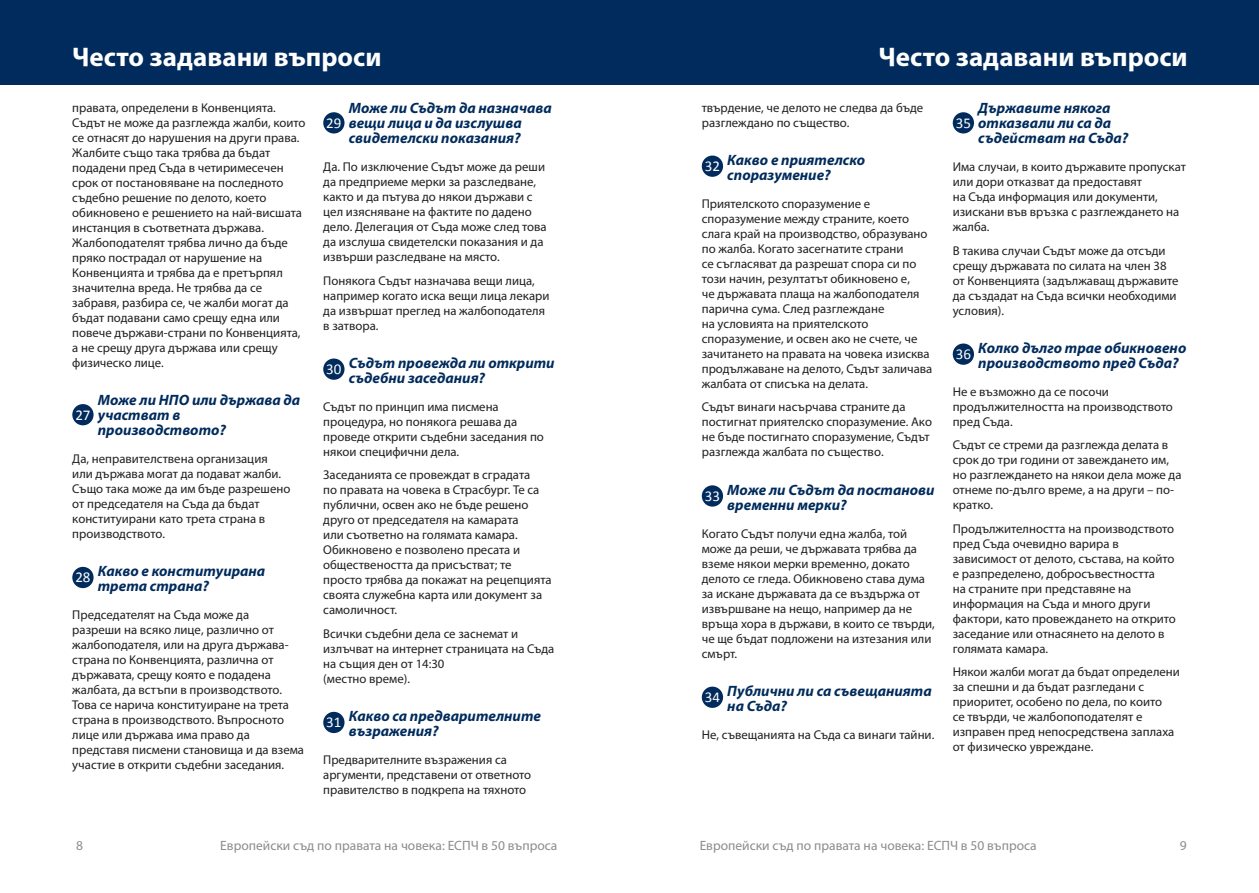
<style>
.page{position:relative;width:1259px;height:893px;background:#fff}
.page>*{position:absolute;margin:0;border:0;box-sizing:border-box;transform-origin:0 0}
.t1{font:700 27px "Myriad Pro";color:#fff}
.FAQ_-_Question{font:italic 700 15px/15px "Myriad Pro";color:#002b5c}
.t2{font:15px "Calibri";color:#fff}
.t3{font:13.5px "Myriad Pro";color:#8a8c8f}
.FAQ_-_Texte{font:12.75px/15px "Myriad Pro";color:#231f20}
</style>
<div class="page">
<div style="left:0;top:0;width:1259px;height:85px;background:#002b5c"></div>
<div style="left:72px;top:404px;width:22px;height:21px;background:#002b5c;border-radius:50%"></div>
<div style="left:72px;top:567px;width:22px;height:21px;background:#002b5c;border-radius:50%"></div>
<div style="left:323px;top:112px;width:21px;height:21px;background:#002b5c;border-radius:50%"></div>
<div style="left:323px;top:358px;width:21px;height:22px;background:#002b5c;border-radius:50%"></div>
<div style="left:323px;top:712px;width:21px;height:21px;background:#002b5c;border-radius:50%"></div>
<div style="left:702px;top:156px;width:21px;height:21px;background:#002b5c;border-radius:50%"></div>
<div style="left:702px;top:485px;width:21px;height:22px;background:#002b5c;border-radius:50%"></div>
<div style="left:702px;top:687px;width:21px;height:21px;background:#002b5c;border-radius:50%"></div>
<div style="left:952px;top:112px;width:22px;height:21px;background:#002b5c;border-radius:50%"></div>
<div style="left:952px;top:343px;width:22px;height:22px;background:#002b5c;border-radius:50%"></div>
<h1 class="t1" style="left:72px;top:39px;width:311px">Често задавани въпроси</h1>
<h1 class="t1" style="left:878px;top:39px;width:311px">Често задавани въпроси</h1>
<p class="FAQ_-_Texte" style="left:72px;top:100px;width:235px">правата, определени в Конвенцията.<br>Съдът не може да разглежда жалби, които се отнасят до нарушения на други права.<br>Жалбите също така трябва да бъдат подадени пред Съда в четиримесечен срок от постановяване на последното съдебно решение по делото, което обикновено е решението на най-висшата инстанция в съответната държава.<br>Жалбоподателят трябва лично да бъде пряко пострадал от нарушение на Конвенцията и трябва да е претърпял значителна вреда. Не трябва да се забравя, разбира се, че жалби могат да бъдат подавани само срещу една или повече държави-страни по Конвенцията, а не срещу друга държава или срещу физическо лице.</p>
<p class="FAQ_-_Question" style="left:98px;top:392px;width:204px">Може ли НПО или държава да участват в производството?</p>
<p class="FAQ_-_Texte" style="left:72px;top:451px;width:219px">Да, неправителствена организация или държава могат да подават жалби.<br>Също така може да им бъде разрешено от председателя на Съда да бъдат конституирани като трета страна в производството.</p>
<p class="t2" style="left:75px;top:568px;width:17px">28</p>
<p class="FAQ_-_Question" style="left:98px;top:563px;width:169px">Какво е конституирана трета страна?</p>
<p class="FAQ_-_Texte" style="left:72px;top:607px;width:233px">Председателят на Съда може да<br>разреши на всяко лице, различно от жалбоподателя, или на друга държава&shy;страна по Конвенцията, различна от държавата, срещу която е подадена жалбата, да встъпи в производството.<br>Това се нарича конституиране на трета страна в производството. Въпросното лице или държава има право да представя писмени становища и да взема участие в открити съдебни заседания.</p>
<p class="t2" style="left:75px;top:405px;width:17px">27</p>
<p class="FAQ_-_Question" style="left:349px;top:100px;width:204px">Може ли Съдът да назначава вещи лица и да изслушва свидетелски показания?</p>
<p class="FAQ_-_Texte" style="left:323px;top:159px;width:225px">Да. По изключение Съдът може да реши да предприеме мерки за разследване, както и да пътува до някои държави с цел изясняване на фактите по дадено дело. Делегация от Съда може след това да изслуша свидетелски показания и да извърши разследване на място.</p>
<p class="FAQ_-_Texte" style="left:323px;top:273px;width:228px">Понякога Съдът назначава вещи лица, например когато иска вещи лица лекари да извършат преглед на жалбоподателя в затвора.</p>
<p class="t2" style="left:326px;top:359px;width:17px">30</p>
<p class="FAQ_-_Question" style="left:349px;top:355px;width:207px">Съдът провежда ли открити съдебни заседания?</p>
<p class="FAQ_-_Texte" style="left:323px;top:399px;width:222px">Съдът по принцип има писмена процедура, но понякога решава да проведе открити съдебни заседания по някои специфични дела.</p>
<p class="FAQ_-_Texte" style="left:323px;top:467px;width:230px">Заседанията се провеждат в сградата<br>по правата на човека в Страсбург. Те са публични, освен ако не бъде решено друго от председателя на камарата<br>или съответно на голямата камара.<br>Обикновено е позволено пресата и обществеността да присъстват; те просто трябва да покажат на рецепцията своята служебна карта или документ за самоличност.</p>
<p class="FAQ_-_Texte" style="left:323px;top:626px;width:233px">Всички съдебни дела се заснемат и излъчват на интернет страницата на Съда на същия ден от 14:30<br>(местно време).</p>
<p class="t2" style="left:326px;top:713px;width:17px">31</p>
<p class="FAQ_-_Question" style="left:349px;top:708px;width:194px">Какво са предварителните възражения?</p>
<p class="FAQ_-_Texte" style="left:323px;top:752px;width:209px">Предварителните възражения са аргументи, представени от ответното правителство в подкрепа на тяхното</p>
<p class="t2" style="left:326px;top:113px;width:17px">29</p>
<p class="FAQ_-_Texte" style="left:702px;top:100px;width:223px">твърдение, че делото не следва да бъде разглеждано по същество.</p>
<p class="t2" style="left:705px;top:157px;width:17px">32</p>
<p class="FAQ_-_Question" style="left:727px;top:152px;width:139px">Какво е приятелско споразумение?</p>
<p class="FAQ_-_Texte" style="left:702px;top:196px;width:232px">Приятелското споразумение е споразумение между страните, което слага край на производство, образувано по жалба. Когато засегнатите страни<br>се съгласяват да разрешат спора си по този начин, резултатът обикновено е,<br>че държавата плаща на жалбоподателя парична сума. След разглеждане<br>на условията на приятелското споразумение, и освен ако не счете, че зачитането на правата на човека изисква продължаване на делото, Съдът заличава жалбата от списъка на делата.</p>
<p class="FAQ_-_Texte" style="left:702px;top:399px;width:232px">Съдът винаги насърчава страните да постигнат приятелско споразумение. Ако не бъде постигнато споразумение, Съдът разглежда жалбата по същество.</p>
<p class="t2" style="left:705px;top:486px;width:17px">33</p>
<p class="FAQ_-_Question" style="left:727px;top:482px;width:209px">Може ли Съдът да постанови временни мерки?</p>
<p class="FAQ_-_Texte" style="left:702px;top:526px;width:234px">Когато Съдът получи една жалба, той може да реши, че държавата трябва да вземе някои мерки временно, докато делото се гледа. Обикновено става дума за искане държавата да се въздържа от извършване на нещо, например да не връща хора в държави, в които се твърди, че ще бъдат подложени на изтезания или смърт.</p>
<p class="t2" style="left:705px;top:688px;width:17px">34</p>
<p class="FAQ_-_Question" style="left:727px;top:683px;width:206px">Публични ли са съвещанията на Съда?</p>
<p class="FAQ_-_Texte" style="left:702px;top:727px;width:234px">Не, съвещанията на Съда са винаги тайни.</p>
<p class="FAQ_-_Question" style="left:978px;top:100px;width:152px">Държавите някога отказвали ли са да съдействат на Съда?</p>
<p class="FAQ_-_Texte" style="left:952px;top:159px;width:235px">Има случаи, в които държавите пропускат или дори отказват да предоставят<br>на Съда информация или документи, изискани във връзка с разглеждането на жалба.</p>
<p class="FAQ_-_Texte" style="left:952px;top:243px;width:227px">В такива случаи Съдът може да отсъди срещу държавата по силата на член 38 от Конвенцията (задължаващ държавите да създадат на Съда всички необходими условия).</p>
<p class="t2" style="left:955px;top:344px;width:17px">36</p>
<p class="FAQ_-_Question" style="left:978px;top:340px;width:210px">Колко дълго трае обикновено производството пред Съда?</p>
<p class="FAQ_-_Texte" style="left:952px;top:384px;width:222px">Не е възможно да се посочи продължителността на производството пред Съда.</p>
<p class="FAQ_-_Texte" style="left:952px;top:437px;width:230px">Съдът се стреми да разглежда делата в срок до три години от завеждането им, но разглеждането на някои дела може да отнеме по-дълго време, а на други – по&shy;кратко.</p>
<p class="FAQ_-_Texte" style="left:952px;top:521px;width:225px">Продължителността на производството пред Съда очевидно варира в зависимост от делото, състава, на който е разпределено, добросъвестността<br>на страните при представяне на информация на Съда и много други фактори, като провеждането на открито заседание или отнасянето на делото в голямата камара.</p>
<p class="FAQ_-_Texte" style="left:952px;top:664px;width:229px">Някои жалби могат да бъдат определени за спешни и да бъдат разгледани с приоритет, особено по дела, по които<br>се твърди, че жалбопоподателят е изправен пред непосредствена заплаха от физическо увреждане.</p>
<p class="t2" style="left:955px;top:113px;width:17px">35</p>
<p class="t3" style="left:76px;top:837px;width:8px">8</p>
<p class="t3" style="left:220px;top:837px;width:338px">Европейски съд по правата на човека: ЕСПЧ в 50 въпроса</p>
<p class="t3" style="left:699px;top:837px;width:338px">Европейски съд по правата на човека: ЕСПЧ в 50 въпроса</p>
<p class="t3" style="left:1179px;top:837px;width:8px">9</p>
</div>
